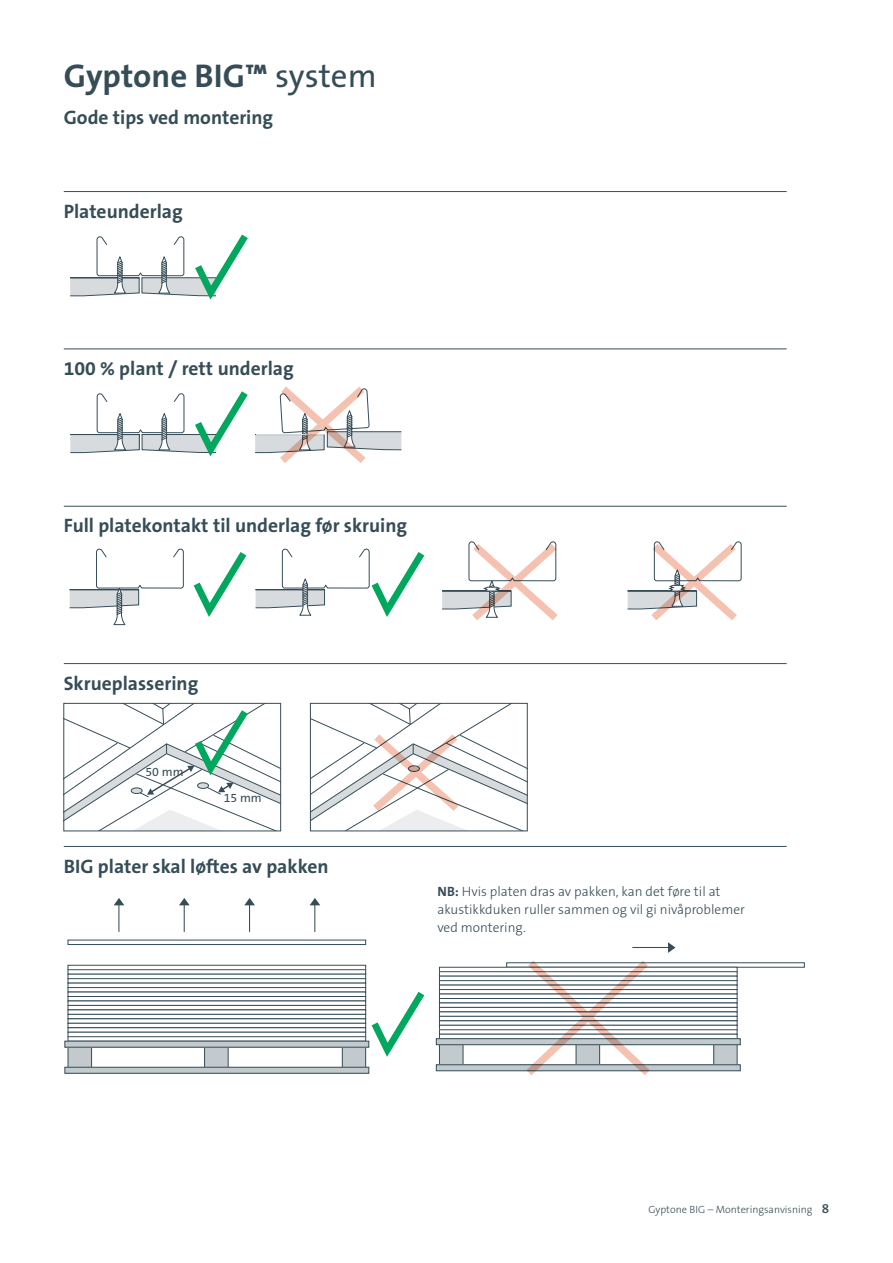
<style>
.page{position:relative;width:893px;height:1263px;background:#fff}
.page>*{position:absolute;margin:0;border:0;box-sizing:border-box;transform-origin:0 0}
.t1{font:700 33px "The Sans B7";color:#364d57}
.t2{font:700 19.5px "The Sans B7";color:#364d57}
.t3{font:300 13.5px/18px "The Sans B3";color:#364d57}
.t4{font:12.45px "The Sans B5 Plain";color:#364d58}
.t5{font:300 10.5px "The Sans B3";color:#364d57}
.s1{font-family:"The Sans B5 Plain";font-weight:400}
.s2{font-family:"The Sans B7";font-weight:700}
.s3{font-family:"The Sans B6";font-weight:600;font-size:13.5px}
</style>
<div class="page">
<svg style="left:70px;top:234px;width:178px;height:66px"></svg>
<svg style="left:69px;top:548px;width:356px;height:77px"></svg>
<svg style="left:627px;top:541px;width:115px;height:80px"></svg>
<svg style="left:442px;top:541px;width:116px;height:80px"></svg>
<svg style="left:70px;top:386px;width:332px;height:77px"></svg>
<hr style="left:64px;top:191px;width:723px;height:1px;background:#364d58">
<hr style="left:64px;top:349px;width:723px;height:1px;background:#364d58">
<hr style="left:64px;top:506px;width:723px;height:1px;background:#364d58">
<svg style="left:64px;top:703px;width:217px;height:128px"></svg>
<svg style="left:310px;top:703px;width:217px;height:128px"></svg>
<svg style="left:366px;top:984px;width:59px;height:80px"></svg>
<div style="left:506px;top:962px;width:299px;height:5px;border:1px solid #364d58"></div>
<div style="left:439px;top:967px;width:298px;height:5px;border:1px solid #364d58"></div>
<div style="left:439px;top:971px;width:298px;height:5px;border:1px solid #364d58"></div>
<div style="left:439px;top:980px;width:298px;height:5px;border:1px solid #364d58"></div>
<div style="left:439px;top:989px;width:298px;height:5px;border:1px solid #364d58"></div>
<div style="left:439px;top:998px;width:298px;height:5px;border:1px solid #364d58"></div>
<div style="left:439px;top:1002px;width:298px;height:6px;border:1px solid #364d58"></div>
<div style="left:439px;top:1007px;width:298px;height:5px;border:1px solid #364d58"></div>
<div style="left:439px;top:1011px;width:298px;height:6px;border:1px solid #364d58"></div>
<div style="left:439px;top:1016px;width:298px;height:5px;border:1px solid #364d58"></div>
<div style="left:439px;top:1020px;width:298px;height:6px;border:1px solid #364d58"></div>
<div style="left:439px;top:1025px;width:298px;height:5px;border:1px solid #364d58"></div>
<div style="left:439px;top:1029px;width:298px;height:5px;border:1px solid #364d58"></div>
<div style="left:439px;top:1034px;width:298px;height:5px;border:1px solid #364d58"></div>
<div style="left:439px;top:1043px;width:24px;height:24px;background:#c3cacd"></div>
<div style="left:439px;top:1043px;width:24px;height:24px;border:1px solid #364d58"></div>
<div style="left:714px;top:1043px;width:23px;height:24px;background:#c3cacd"></div>
<div style="left:713px;top:1043px;width:24px;height:24px;border:1px solid #364d58"></div>
<svg style="left:668px;top:942px;width:7px;height:11px"></svg>
<hr style="left:632px;top:947px;width:40px;height:1px;background:#364d58">
<div style="left:436px;top:1065px;width:304px;height:6px;background:#c3cacd"></div>
<div style="left:436px;top:1064px;width:305px;height:7px;border:1px solid #364d58"></div>
<div style="left:436px;top:1039px;width:304px;height:6px;background:#c3cacd"></div>
<div style="left:436px;top:1038px;width:305px;height:7px;border:1px solid #364d58"></div>
<div style="left:68px;top:965px;width:298px;height:5px;border:1px solid #364d58"></div>
<div style="left:68px;top:940px;width:298px;height:5px;border:1px solid #364d58"></div>
<div style="left:68px;top:969px;width:298px;height:5px;border:1px solid #364d58"></div>
<div style="left:68px;top:978px;width:298px;height:5px;border:1px solid #364d58"></div>
<div style="left:68px;top:987px;width:298px;height:5px;border:1px solid #364d58"></div>
<div style="left:68px;top:996px;width:298px;height:5px;border:1px solid #364d58"></div>
<div style="left:68px;top:1000px;width:298px;height:6px;border:1px solid #364d58"></div>
<div style="left:68px;top:1005px;width:298px;height:5px;border:1px solid #364d58"></div>
<div style="left:68px;top:1009px;width:298px;height:6px;border:1px solid #364d58"></div>
<div style="left:68px;top:1014px;width:298px;height:5px;border:1px solid #364d58"></div>
<div style="left:68px;top:1018px;width:298px;height:6px;border:1px solid #364d58"></div>
<div style="left:68px;top:1023px;width:298px;height:5px;border:1px solid #364d58"></div>
<div style="left:68px;top:1027px;width:298px;height:5px;border:1px solid #364d58"></div>
<div style="left:68px;top:1032px;width:298px;height:5px;border:1px solid #364d58"></div>
<div style="left:68px;top:1036px;width:298px;height:5px;border:1px solid #364d58"></div>
<div style="left:68px;top:1045px;width:24px;height:24px;background:#c3cacd"></div>
<div style="left:68px;top:1045px;width:24px;height:24px;border:1px solid #364d58"></div>
<div style="left:342px;top:1045px;width:24px;height:24px;background:#c3cacd"></div>
<div style="left:342px;top:1045px;width:24px;height:24px;border:1px solid #364d58"></div>
<div style="left:205px;top:1045px;width:23px;height:24px;background:#c3cacd"></div>
<div style="left:204px;top:1045px;width:25px;height:24px;border:1px solid #364d58"></div>
<svg style="left:310px;top:898px;width:10px;height:7px"></svg>
<hr style="left:314px;top:901px;width:1px;height:31px;background:#364d58">
<svg style="left:244px;top:898px;width:11px;height:7px"></svg>
<hr style="left:249px;top:901px;width:1px;height:31px;background:#364d58">
<svg style="left:179px;top:898px;width:11px;height:7px"></svg>
<hr style="left:184px;top:901px;width:1px;height:31px;background:#364d58">
<svg style="left:114px;top:898px;width:10px;height:7px"></svg>
<hr style="left:118px;top:901px;width:1px;height:31px;background:#364d58">
<div style="left:65px;top:1067px;width:304px;height:6px;background:#c3cacd"></div>
<div style="left:64px;top:1067px;width:305px;height:6px;border:1px solid #364d58"></div>
<div style="left:65px;top:1041px;width:304px;height:6px;background:#c3cacd"></div>
<div style="left:64px;top:1041px;width:305px;height:6px;border:1px solid #364d58"></div>
<svg style="left:525px;top:960px;width:126px;height:115px"></svg>
<hr style="left:64px;top:663px;width:723px;height:1px;background:#364d58">
<hr style="left:64px;top:846px;width:723px;height:1px;background:#364d58">
<h1 class="t1" style="left:64px;top:58px;width:314px">Gyptone BIG™ <span class="s1">system</span></h1>
<p class="t2" style="left:64px;top:108px;width:211px">Gode tips ved montering</p>
<p class="t2" style="left:64px;top:201px;width:121px">Plateunderlag</p>
<p class="t2" style="left:64px;top:358px;width:232px">100 % plant / rett underlag</p>
<p class="t2" style="left:64px;top:516px;width:345px">Full platekontakt til underlag før skruing</p>
<p class="t2" style="left:64px;top:673px;width:136px">Skrueplassering</p>
<p class="t4" style="left:145px;top:765px;width:40px">50 mm</p>
<p class="t4" style="left:224px;top:791px;width:40px">15 mm</p>
<p class="t2" style="left:64px;top:856px;width:266px">BIG plater skal løftes av pakken</p>
<p class="t3" style="left:437px;top:883px;width:309px"><span class="s2">NB:</span> Hvis platen dras av pakken, kan det føre til at akustikkduken ruller sammen og vil gi nivåproblemer ved montering.</p>
<p class="t5" style="left:648px;top:1204px;width:182px">Gyptone BIG – Monteringsanvisning <span class="s3">8</span></p>
</div>
